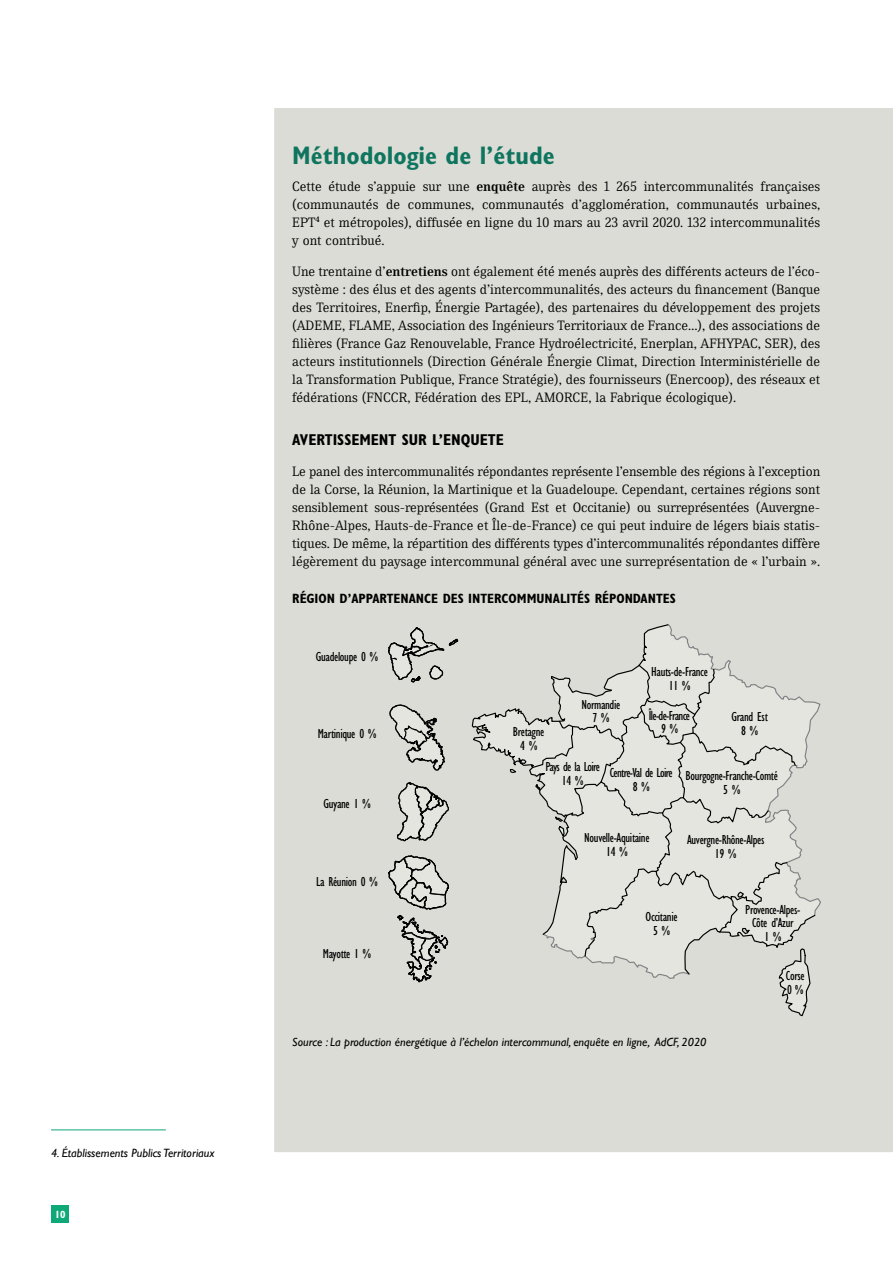
<style>
.page{position:relative;width:893px;height:1263px;background:#fff}
.page>*{position:absolute;margin:0;border:0;box-sizing:border-box;transform-origin:0 0}
.t1{font:700 condensed 25.5px "Gill Sans";color:#0f755f}
.t2{font:700 condensed 15.75px "Gill Sans";color:#000}
.t3{font:13.5px/18px "Skopex Serif";color:#000;text-align:justify}
.t4{font:condensed 13.5px/13.5px "Gill Sans";letter-spacing:-.025em;color:#000;text-align:center}
.t5{font:700 condensed 13.5px "Gill Sans";color:#000}
.t6{font:condensed 13.5px/13.5px "Gill Sans";letter-spacing:-.05em;color:#000;text-align:center}
.t7{font:italic 12px "Gill Sans";color:#000}
.t8{font:700 condensed 10.5px "Gill Sans";color:#fff}
.s1{font-weight:700}
</style>
<div class="page">
<div style="left:274px;top:108px;width:619px;height:1044px;background:#dbdcd5"></div>
<svg style="left:471px;top:623px;width:349px;height:394px;background:#d9dad4"></svg>
<svg style="left:386px;top:626px;width:73px;height:358px;background:#c5c6c0"></svg>
<hr style="left:51px;top:1129px;width:115px;height:1px;background:#0ea879">
<div style="left:52px;top:1205px;width:17px;height:17px;background:#0ea879"></div>
<p class="t7" style="left:51px;top:1146px;width:165px">4. Établissements Publics Territoriaux</p>
<p class="t8" style="left:55px;top:1208px;width:12px">10</p>
<h1 class="t1" style="left:292px;top:141px;width:264px">MÉTHODOLOGIE DE L’ÉTUDE</h1>
<p class="t3" style="left:292px;top:177px;width:530px">Cette étude s’appuie sur une <span class="s1">enquête</span> auprès des 1 265 intercommunalités françaises (communautés de communes, communautés d’agglomération, communautés urbaines, EPT<sup>4</sup> et métropoles), diffusée en ligne du 10 mars au 23 avril 2020. 132 intercommunalités y ont contribué.</p>
<p class="t3" style="left:292px;top:262px;width:530px">Une trentaine d’<span class="s1">entretiens</span> ont également été menés auprès des différents acteurs de l’éco&shy;système : des élus et des agents d’intercommunalités, des acteurs du financement (Banque des Territoires, Enerfip, Énergie Partagée), des partenaires du développement des projets (ADEME, FLAME, Association des Ingénieurs Territoriaux de France…), des associations de filières (France Gaz Renouvelable, France Hydroélectricité, Enerplan, AFHYPAC, SER), des acteurs institutionnels (Direction Générale Énergie Climat, Direction Interministérielle de la Transformation Publique, France Stratégie), des fournisseurs (Enercoop), des réseaux et fédérations (FNCCR, Fédération des EPL, AMORCE, la Fabrique écologique).</p>
<p class="t2" style="left:292px;top:430px;width:213px">AVERTISSEMENT SUR L’ENQUETE</p>
<p class="t3" style="left:292px;top:462px;width:530px">Le panel des intercommunalités répondantes représente l’ensemble des régions à l’exception de la Corse, la Réunion, la Martinique et la Guadeloupe. Cependant, certaines régions sont sensiblement sous-représentées (Grand Est et Occitanie) ou surreprésentées (Auvergne-Rhône-Alpes, Hauts-de-France et Île-de-France) ce qui peut induire de légers biais statis&shy;tiques. De même, la répartition des différents types d’intercommunalités répondantes diffère légèrement du paysage intercommunal général avec une surreprésentation de « l’urbain ».</p>
<p class="t5" style="left:292px;top:591px;width:311px">RÉGION D’APPARTENANCE DES INTERCOMMUNALITÉS RÉPO</p>
<p class="t5" style="left:625px;top:591px;width:53px">NDANTES</p>
<p class="t4" style="left:316px;top:650px;width:64px">Guadeloupe 0 %</p>
<p class="t4" style="left:318px;top:727px;width:60px">Martinique 0 %</p>
<p class="t4" style="left:323px;top:797px;width:49px">Guyane 1 %</p>
<p class="t4" style="left:316px;top:875px;width:63px">La Réunion 0 %</p>
<p class="t4" style="left:323px;top:947px;width:50px">Mayotte 1 %</p>
<p class="t4" style="left:513px;top:725px;width:33px">Bretagne<br>4 %</p>
<p class="t4" style="left:582px;top:698px;width:40px">Normandie<br>7 %</p>
<p class="t4" style="left:651px;top:665px;width:58px">Hauts-de-France<br>11 %</p>
<p class="t6" style="left:649px;top:709px;width:43px">Île-de-France<br>9 %</p>
<p class="t4" style="left:731px;top:710px;width:38px">Grand Est<br>8 %</p>
<p class="t6" style="left:545px;top:760px;width:56px">Pays de la Loire<br>14 %</p>
<p class="t6" style="left:610px;top:766px;width:64px">Centre-Val de Loire<br>8 %</p>
<p class="t4" style="left:685px;top:769px;width:94px">Bourgogne-Franche-Comté<br>5 %</p>
<p class="t4" style="left:584px;top:831px;width:67px">Nouvelle-Aquitaine<br>14 %</p>
<p class="t4" style="left:687px;top:833px;width:79px">Auvergne-Rhône-Alpes<br>19 %</p>
<p class="t4" style="left:646px;top:910px;width:34px">Occitanie<br>5 %</p>
<p class="t4" style="left:745px;top:903px;width:57px">Provence-Alpes-<br>Côte d’Azur<br>1 %</p>
<p class="t4" style="left:786px;top:969px;width:20px;text-align:left">Corse<br>0 %</p>
<p class="t7" style="left:292px;top:1035px;width:416px">Source : La production énergétique à l’échelon intercommunal, enquête en ligne, AdCF, 2020</p>
</div>
